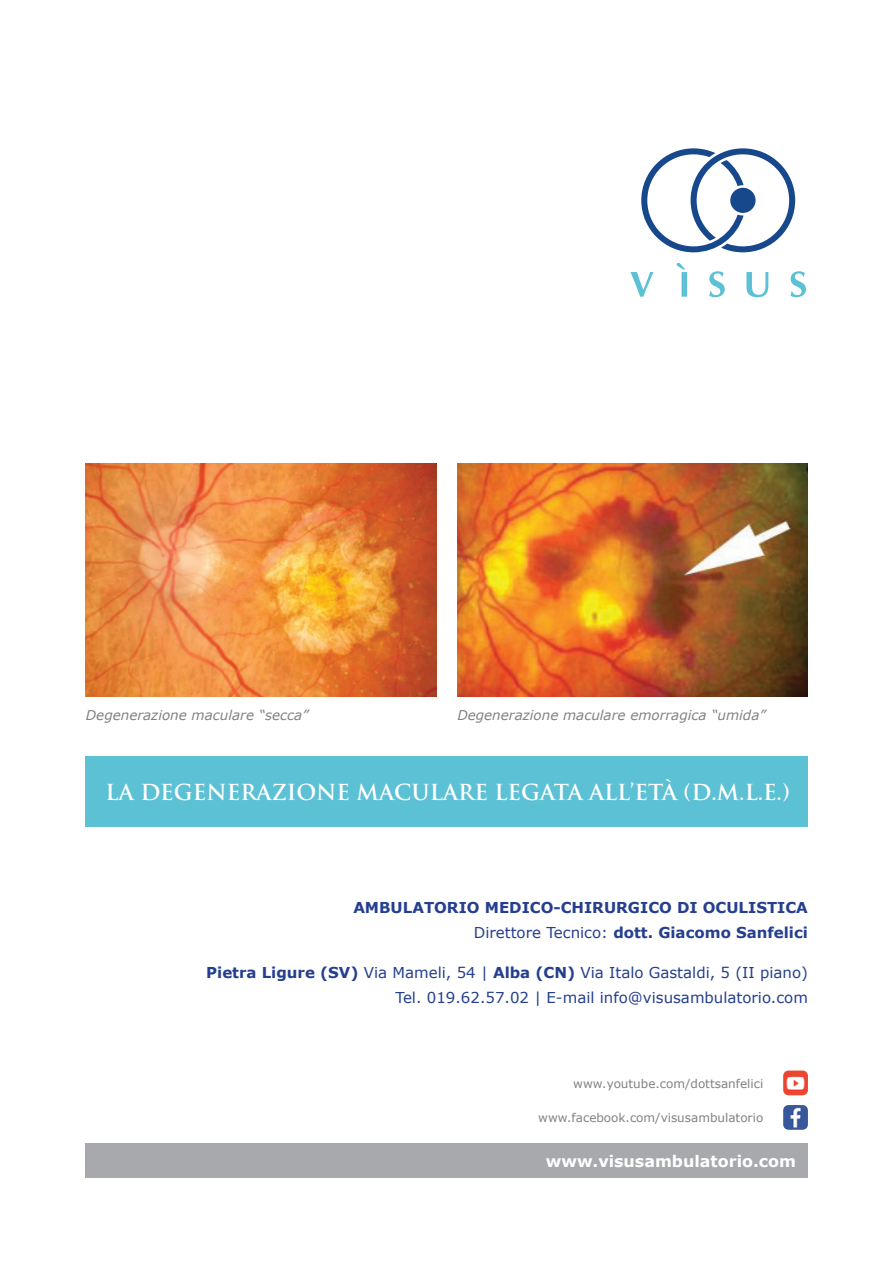
<style>
.page{position:relative;width:893px;height:1263px;background:#fff}
.page>*{position:absolute;margin:0;border:0;box-sizing:border-box;transform-origin:0 0}
.t1{font:700 21.45px "Trajan Pro";color:#fff}
.t2{font:700 15.9px "Verdana";color:#fff}
.t3{font:15px/25.2px "Verdana";color:#253f8e;text-align:right}
.t4{font:700 15px/25.2px "Verdana";color:#253f8e;text-align:right}
.t5{font:italic 13.5px "Verdana";color:#808285}
.t6{font:12px "Verdana";color:#808285}
.s1{font-weight:400}
.s2{font-weight:700}
</style>
<div class="page">
<svg style="left:641px;top:148px;width:154px;height:104px"></svg>
<svg style="left:630px;top:272px;width:23px;height:25px"></svg>
<svg style="left:677px;top:263px;width:10px;height:34px"></svg>
<svg style="left:709px;top:271px;width:16px;height:26px"></svg>
<svg style="left:746px;top:272px;width:22px;height:25px"></svg>
<svg style="left:790px;top:271px;width:16px;height:26px"></svg>
<div style="left:85px;top:756px;width:723px;height:71px;background:#5cc1d5"></div>
<div style="left:85px;top:1143px;width:723px;height:35px;background:#a8a9ad"></div>
<img style="left:783px;top:1105px;width:25px;height:25px">
<img style="left:783px;top:1070px;width:25px;height:25px">
<img style="left:86px;top:463px;width:350px;height:233px">
<img style="left:457px;top:463px;width:351px;height:233px">
<p class="t5" style="left:86px;top:707px;width:224px">Degenerazione maculare “secca”</p>
<p class="t5" style="left:457px;top:707px;width:310px">Degenerazione maculare emorragica “umida”</p>
<h1 class="t1" style="left:105px;top:778px;width:686px">LA DEGENERAZIONE MACULARE LEGATA ALL’ETÀ (D.M.L.E.)</h1>
<p class="t4" style="left:353px;top:895px;width:456px">AMBULATORIO MEDICO-CHIRURGICO DI OCULISTICA<br><span class="s1">Direttore Tecnico:</span> dott. Giacomo Sanfelici</p>
<p class="t3" style="left:206px;top:960px;width:603px"><span class="s2">Pietra Ligure (SV)</span> Via Mameli, 54 | <span class="s2">Alba (CN)</span> Via Italo Gastaldi, 5 (II piano)<br>Tel. 019.62.57.02 | E-mail info@visusambulatorio.com</p>
<p class="t6" style="left:573px;top:1076px;width:192px">www.youtube.com/dottsanfelici</p>
<p class="t6" style="left:538px;top:1110px;width:227px">www.facebook.com/visusambulatorio</p>
<p class="t2" style="left:546px;top:1150px;width:252px">www.visusambulatorio.com</p>
</div>
